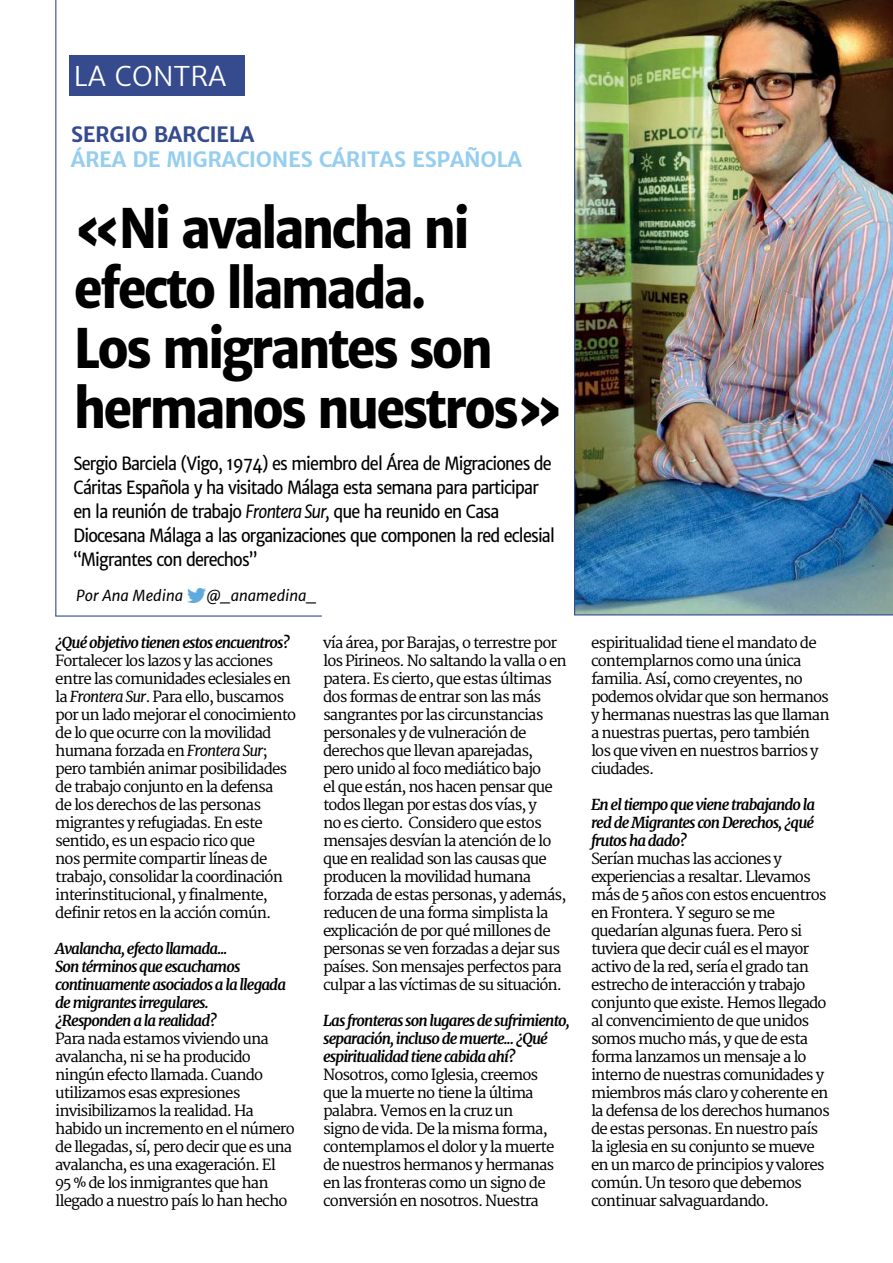
<style>
.page{position:relative;width:893px;height:1263px;background:#fff}
.page>*{position:absolute;margin:0;border:0;box-sizing:border-box;transform-origin:0 0}
.t1{font:800 54px/60px "Merriweather Sans";letter-spacing:-.06em;color:#000;scale:.9 1}
.t2{font:27px "Merriweather Sans";color:#fff}
.t3{font:700 21px "Merriweather Sans";letter-spacing:-.02em;color:#96cef0}
.t4{font:700 21px "Merriweather Sans";letter-spacing:-.02em;color:#354b8e}
.t5{font:18px/24px "Merriweather Sans";letter-spacing:-.05em;color:#000;scale:.9 1}
.t6{font:15px/18px "Merriweather";letter-spacing:-.06em;color:#000}
.t7{font:italic 700 15px/18px "Merriweather";letter-spacing:-.06em;color:#000}
.t8{font:italic 15px "Merriweather Sans";color:#000}
.s1{font-style:italic}
</style>
<div class="page">
<div style="left:69px;top:55px;width:176px;height:41px;background:#354b8e"></div>
<img style="left:188px;top:588px;width:18px;height:15px">
<hr style="left:55px;top:0;width:1px;height:616px;background:#354b8e">
<hr style="left:55px;top:615px;width:267px;height:2px;background:#354b8e">
<img style="left:574px;top:0;width:319px;height:615px">
<h2 class="t2" style="left:74px;top:60px;width:154px">LA CONTRA</h2>
<h3 class="t4" style="left:71px;top:121px;width:185px">SERGIO BARCIELA</h3>
<h3 class="t3" style="left:71px;top:147px;width:453px">ÁREA DE MIGRACIONES CÁRITAS ESPAÑOLA</h3>
<h1 class="t1" style="left:74px;top:199px;width:546px">«Ni avalancha ni efecto llamada.<br>Los migrantes son hermanos nuestros»</h1>
<p class="t5" style="left:74px;top:452px;width:536px">Sergio Barciela (Vigo, 1974) es miembro del Área de Migraciones de Cáritas Española y ha visitado Málaga esta semana para participar en la reunión de trabajo <span class="s1">Frontera Sur,</span> que ha reunido en Casa Diocesana Málaga a las organizaciones que componen la red eclesial “Migrantes con derechos”</p>
<p class="t8" style="left:76px;top:586px;width:108px">Por Ana Medina</p>
<p class="t8" style="left:207px;top:586px;width:111px">@_anamedina_</p>
<p class="t7" style="left:55px;top:634px;width:236px">¿Qué objetivo tienen estos encuentros?</p>
<p class="t6" style="left:55px;top:652px;width:242px">Fortalecer los lazos y las acciones entre las comunidades eclesiales en la <span class="s1">Frontera Sur</span>. Para ello, buscamos por un lado mejorar el conocimiento de lo que ocurre con la movilidad humana forzada en <span class="s1">Frontera Sur</span>; pero también animar posibilidades de trabajo conjunto en la defensa<br>de los derechos de las personas migrantes y refugiadas. En este sentido, es un espacio rico que<br>nos permite compartir líneas de trabajo, consolidar la coordinación interinstitucional, y finalmente, definir retos en la acción común.</p>
<p class="t7" style="left:55px;top:940px;width:232px">Avalancha, efecto llamada...<br>Son términos que escuchamos continuamente asociados a la llegada de migrantes irregulares. ¿Responden a la realidad?</p>
<p class="t6" style="left:55px;top:1030px;width:241px">Para nada estamos viviendo una avalancha, ni se ha producido ningún efecto llamada. Cuando utilizamos esas expresiones invisibilizamos la realidad. Ha habido un incremento en el número de llegadas, sí, pero decir que es una avalancha, es una exageración. El<br>95 % de los inmigrantes que han llegado a nuestro país lo han hecho</p>
<p class="t6" style="left:323px;top:634px;width:245px">vía área, por Barajas, o terrestre por los Pirineos. No saltando la valla o en patera. Es cierto, que estas últimas dos formas de entrar son las más sangrantes por las circunstancias personales y de vulneración de derechos que llevan aparejadas, pero unido al foco mediático bajo<br>el que están, nos hacen pensar que todos llegan por estas dos vías, y<br>no es cierto. Considero que estos mensajes desvían la atención de lo que en realidad son las causas que producen la movilidad humana forzada de estas personas, y además, reducen de una forma simplista la explicación de por qué millones de personas se ven forzadas a dejar sus países. Son mensajes perfectos para culpar a las víctimas de su situación.</p>
<p class="t7" style="left:323px;top:1012px;width:248px">Las fronteras son lugares de sufrimiento, separación, incluso de muerte... ¿Qué espiritualidad tiene cabida ahí?</p>
<p class="t6" style="left:323px;top:1066px;width:233px">Nosotros, como Iglesia, creemos que la muerte no tiene la última palabra. Vemos en la cruz un<br>signo de vida. De la misma forma, contemplamos el dolor y la muerte de nuestros hermanos y hermanas en las fronteras como un signo de conversión en nosotros. Nuestra</p>
<p class="t6" style="left:591px;top:634px;width:240px">espiritualidad tiene el mandato de contemplarnos como una única familia. Así, como creyentes, no podemos olvidar que son hermanos y hermanas nuestras las que llaman a nuestras puertas, pero también los que viven en nuestros barrios y ciudades.</p>
<p class="t7" style="left:591px;top:796px;width:226px;text-align:justify">En el tiempo que viene trabajando la red de Migrantes con Derechos, ¿qué frutos ha dado?</p>
<p class="t6" style="left:591px;top:850px;width:240px">Serían muchas las acciones y experiencias a resaltar. Llevamos más de 5 años con estos encuentros en Frontera. Y seguro se me quedarían algunas fuera. Pero si tuviera que decir cuál es el mayor activo de la red, sería el grado tan estrecho de interacción y trabajo conjunto que existe. Hemos llegado al convencimiento de que unidos somos mucho más, y que de esta forma lanzamos un mensaje a lo interno de nuestras comunidades y miembros más claro y coherente en la defensa de los derechos humanos de estas personas. En nuestro país la iglesia en su conjunto se mueve en un marco de principios y valores común. Un tesoro que debemos continuar salvaguardando.</p>
</div>
